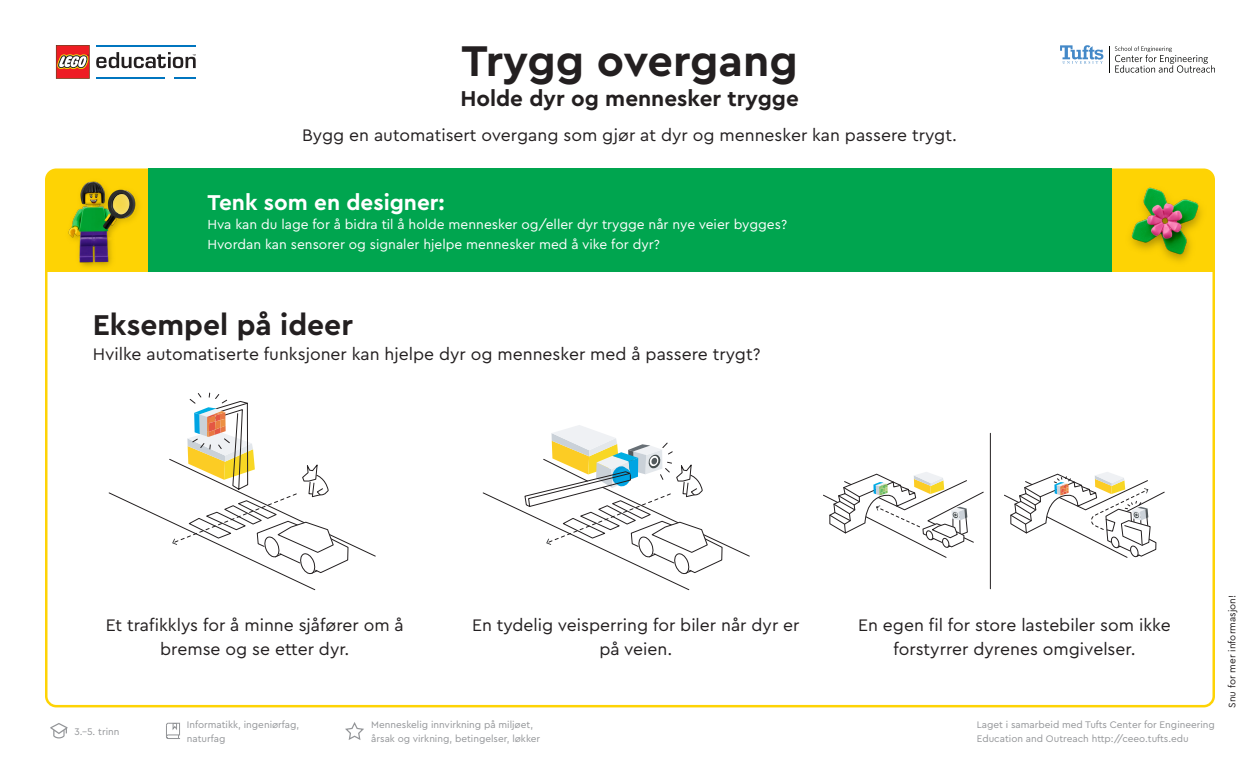
<style>
.page{position:relative;width:1260px;height:765px;background:#fff}
.page>*{position:absolute;margin:0;border:0;box-sizing:border-box;transform-origin:0 0}
.Headline{font:700 45px "Cera Pro";color:#231f20}
._3_TITLES{font:700 30px "Cera Pro";color:#231f20}
.Subheader_1{font:700 22.5px "Cera Pro";color:#231f20}
.Header_1_-_White{font:700 22.5px "Cera Pro";color:#fff}
.body_black_copy_2{font:17.5px/24.5px "Cera Pro";color:#231f20;text-align:center}
.Body_1{font:17.5px "Cera Pro";color:#231f20}
.body_White_copy{font:13.75px "Cera Pro";color:#fff}
.Body_Copy_2_black_le{font:10px/13.8px "Cera Pro";color:#939598}
.Body_Cop_2_black_rig{font:10px "Cera Pro";color:#231f20}
</style>
<div class="page">
<hr style="left:96px;top:45px;width:100px;height:1px;background:#0075bf">
<hr style="left:96px;top:77px;width:69px;height:2px;background:#0075bf">
<hr style="left:174px;top:77px;width:22px;height:2px;background:#0075bf">
<svg style="left:96px;top:52px;width:100px;height:16px"></svg>
<svg style="left:56px;top:45px;width:34px;height:34px"></svg>
<svg style="left:45px;top:168px;width:103px;height:104px"></svg>
<svg style="left:1060px;top:45px;width:43px;height:19px"></svg>
<svg style="left:1109px;top:46px;width:106px;height:27px"></svg>
<svg style="left:50px;top:723px;width:18px;height:15px"></svg>
<svg style="left:166px;top:722px;width:14px;height:17px"></svg>
<svg style="left:345px;top:722px;width:19px;height:18px"></svg>
<img style="left:1112px;top:168px;width:103px;height:104px">
<img style="left:48px;top:172px;width:97px;height:100px">
<div style="left:148px;top:168px;width:964px;height:104px;background:#00a54f"></div>
<hr style="left:990px;top:433px;width:1px;height:156px;background:#231f20">
<svg style="left:823px;top:472px;width:161px;height:86px"></svg>
<svg style="left:1004px;top:472px;width:161px;height:86px"></svg>
<svg style="left:482px;top:425px;width:268px;height:166px"></svg>
<svg style="left:108px;top:392px;width:268px;height:199px"></svg>
<p class="Headline" style="left:461px;top:31px;width:338px">Trygg overgang</p>
<p class="Subheader_1" style="left:460px;top:84px;width:340px">Holde dyr og mennesker trygge</p>
<p class="Body_1" style="left:302px;top:124px;width:656px">Bygg en automatisert overgang som gjør at dyr og mennesker kan passere trygt.</p>
<p class="Header_1_-_White" style="left:208px;top:188px;width:239px">Tenk som en designer:</p>
<p class="body_White_copy" style="left:208px;top:216px;width:581px">Hva kan du lage for å bidra til å holde mennesker og/eller dyr trygge når nye veier bygges?</p>
<p class="body_White_copy" style="left:208px;top:235px;width:454px">Hvordan kan sensorer og signaler hjelpe mennesker med å vike for dyr?</p>
<p class="_3_TITLES" style="left:93px;top:305px;width:262px">Eksempel på ideer</p>
<p class="body_black_copy_2" style="left:93px;top:341px;width:669px">Hvilke automatiserte funksjoner kan hjelpe dyr og mennesker med å passere trygt?</p>
<p class="body_black_copy_2" style="left:106px;top:612px;width:300px">Et trafikklys for å minne sjåfører om å bremse og se etter dyr.</p>
<p class="body_black_copy_2" style="left:472px;top:612px;width:329px">En tydelig veisperring for biler når dyr er på veien.</p>
<p class="body_black_copy_2" style="left:858px;top:612px;width:314px">En egen fil for store lastebiler som ikke forstyrrer dyrenes omgivelser.</p>
<p class="Body_Copy_2_black_le" style="left:74px;top:724px;width:47px">3.–5. trinn</p>
<p class="Body_Copy_2_black_le" style="left:187px;top:717px;width:114px">Informatikk, ingeniørfag, naturfag</p>
<p class="Body_Copy_2_black_le" style="left:371px;top:717px;width:163px">Menneskelig innvirkning på miljøet,</p>
<p class="Body_Copy_2_black_le" style="left:371px;top:731px;width:170px">årsak og virkning, betingelser, løkker</p>
<p class="Body_Copy_2_black_le" style="left:977px;top:717px;width:240px">Laget i samarbeid med Tufts Center for Engineering</p>
<p class="Body_Copy_2_black_le" style="left:977px;top:731px;width:213px">Education and Outreach http://ceeo.tufts.edu</p>
<p class="Body_Cop_2_black_rig" style="left:1226px;top:708px;width:114px;rotate:-90deg">Snu for mer informasjon!</p>
</div>
